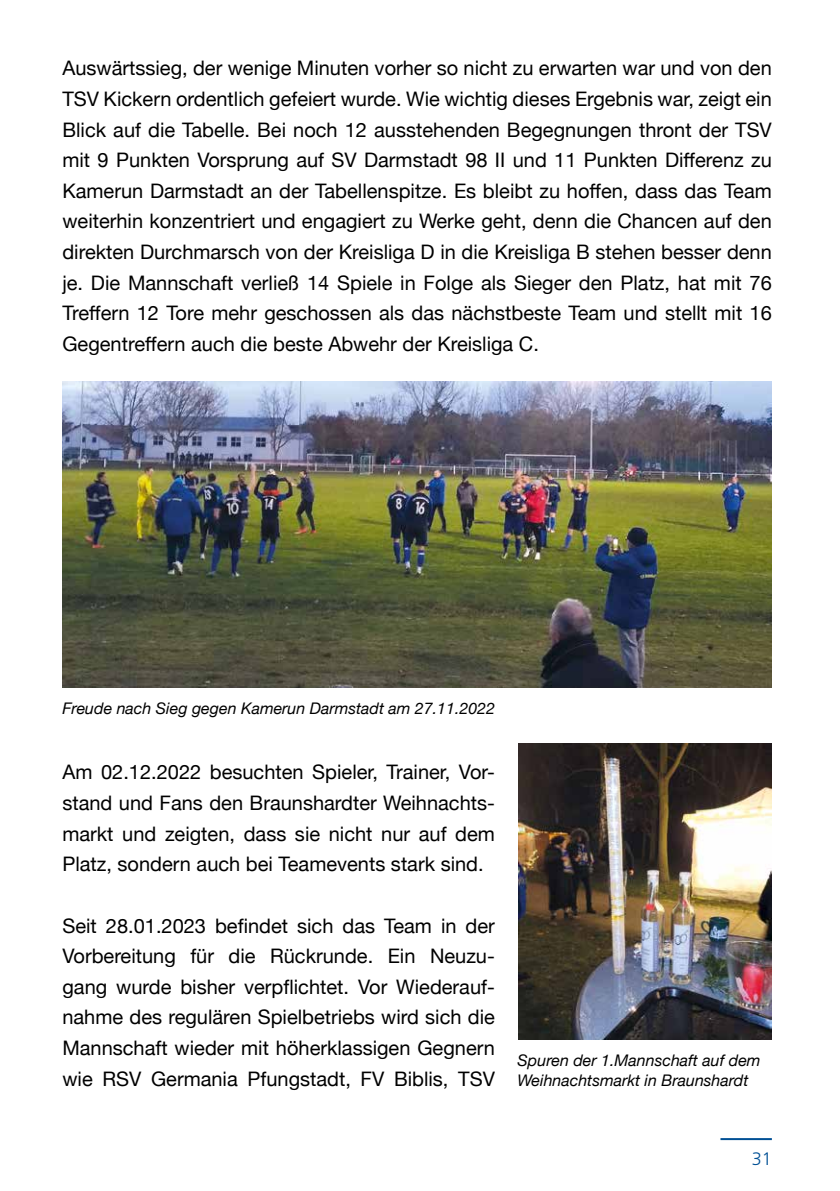
<style>
.page{position:relative;width:840px;height:1191px;background:#fff}
.page>*{position:absolute;margin:0;border:0;box-sizing:border-box;transform-origin:0 0}
.t1{font:20px/30.6px "Helvetica Neue";color:#000;text-align:justify}
.t2{font:300 18px "Frutiger LT Std";color:#005095}
.t3{font:italic 16px/20px "Helvetica Neue";color:#000}
</style>
<div class="page">
<hr style="left:720px;top:1138px;width:51px;height:2px;background:#005095">
<img style="left:62px;top:381px;width:709px;height:306px">
<img style="left:518px;top:743px;width:253px;height:296px">
<p class="t1" style="left:62px;top:54px;width:710px">Auswärtssieg, der wenige Minuten vorher so nicht zu erwarten war und von den TSV Kickern ordentlich gefeiert wurde. Wie wichtig dieses Ergebnis war, zeigt ein Blick auf die Tabelle. Bei noch 12 ausstehenden Begegnungen thront der TSV mit 9 Punkten Vorsprung auf SV Darmstadt 98 II und 11 Punkten Differenz zu Kamerun Darmstadt an der Tabellenspitze. Es bleibt zu hoffen, dass das Team weiterhin konzentriert und engagiert zu Werke geht, denn die Chancen auf den direkten Durchmarsch von der Kreisliga D in die Kreisliga B stehen besser denn je. Die Mannschaft verließ 14 Spiele in Folge als Sieger den Platz, hat mit 76<br>Treffern 12 Tore mehr geschossen als das nächstbeste Team und stellt mit 16<br>Gegentreffern auch die beste Abwehr der Kreisliga C.</p>
<p class="t3" style="left:62px;top:699px;width:434px">Freude nach Sieg gegen Kamerun Darmstadt am 27.11.2022</p>
<p class="t1" style="left:62px;top:758px;width:434px">Am 02.12.2022 besuchten Spieler, Trainer, Vor&shy;stand und Fans den Braunshardter Weihnachts&shy;markt und zeigten, dass sie nicht nur auf dem Platz, sondern auch bei Teamevents stark sind.</p>
<p class="t1" style="left:62px;top:911px;width:434px">Seit 28.01.2023 befindet sich das Team in der Vorbereitung für die Rückrunde. Ein Neuzu&shy;gang wurde bisher verpflichtet. Vor Wiederauf&shy;nahme des regulären Spielbetriebs wird sich die Mannschaft wieder mit höherklassigen Gegnern wie RSV Germania Pfungstadt, FV Biblis, TSV</p>
<p class="t3" style="left:517px;top:1051px;width:244px">Spuren der 1.Mannschaft auf dem<br>Weihnachtsmarkt in Braunshardt</p>
<p class="t2" style="left:751px;top:1148px;width:22px">31</p>
</div>
